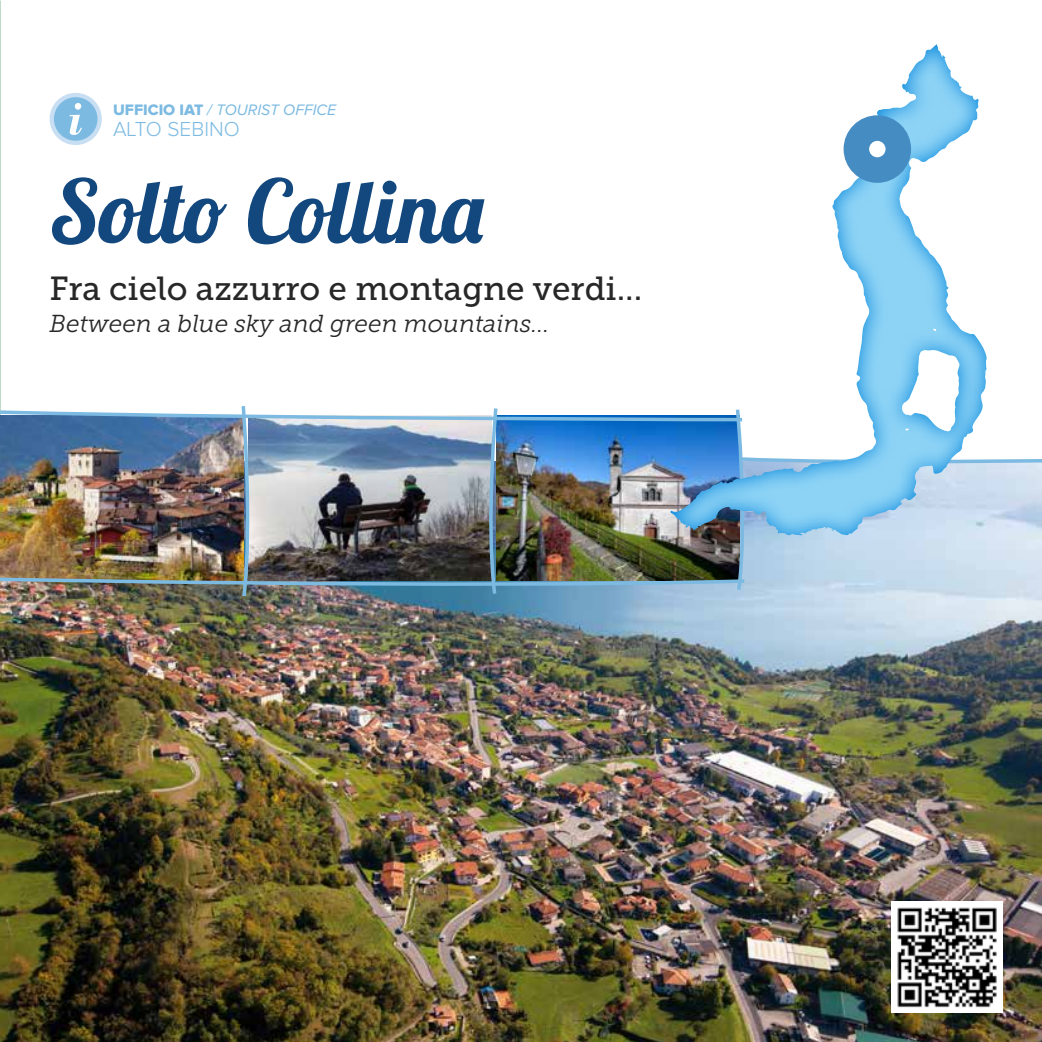
<style>
.page{position:relative;width:1042px;height:1042px;background:#fff}
.page>*{position:absolute;margin:0;border:0;box-sizing:border-box;transform-origin:0 0}
.t1{font:87.5px "Lobster 1.4";color:#13487f}
.t2{font:33.25px "Museo Slab 500";color:#000}
.t3{font:italic 24.5px "Museo Slab 300";color:#000}
.t4{font:300 21px "Proxima Nova";color:#7cbae2}
.t5{font:italic 15.75px "Proxima Nova";color:#7cbae2}
.s1{font-family:"Proxima Nova Extrabld";font-style:normal}
</style>
<div class="page">
<img style="left:0;top:0;width:1px;height:580px">
<img style="left:0;top:600px;width:1042px;height:442px">
<div style="left:50px;top:93px;width:52px;height:52px;background:#c7def3;border-radius:50%"></div>
<div style="left:54px;top:97px;width:43px;height:44px;background:#7cbae2;border-radius:50%"></div>
<svg style="left:70px;top:103px;width:12px;height:32px"></svg>
<img style="left:892px;top:901px;width:110px;height:111px">
<svg style="left:832px;top:44px;width:155px;height:359px"></svg>
<img style="left:0;top:403px;width:1042px;height:197px">
<div style="left:843px;top:115px;width:68px;height:68px;background:#458cc3;border-radius:50%"></div>
<div style="left:869px;top:141px;width:16px;height:16px;background:#fff;border-radius:50%"></div>
<p class="t5" style="left:113px;top:102px;width:224px"><span class="s1">UFFICIO IAT</span> / TOURIST OFFICE</p>
<p class="t4" style="left:113px;top:119px;width:128px">ALTO SEBINO</p>
<h1 class="t1" style="left:50px;top:155px;width:435px">Solto Collina</h1>
<h2 class="t2" style="left:50px;top:270px;width:594px">Fra cielo azzurro e montagne verdi...</h2>
<p class="t3" style="left:50px;top:310px;width:501px">Between a blue sky and green mountains...</p>
</div>
